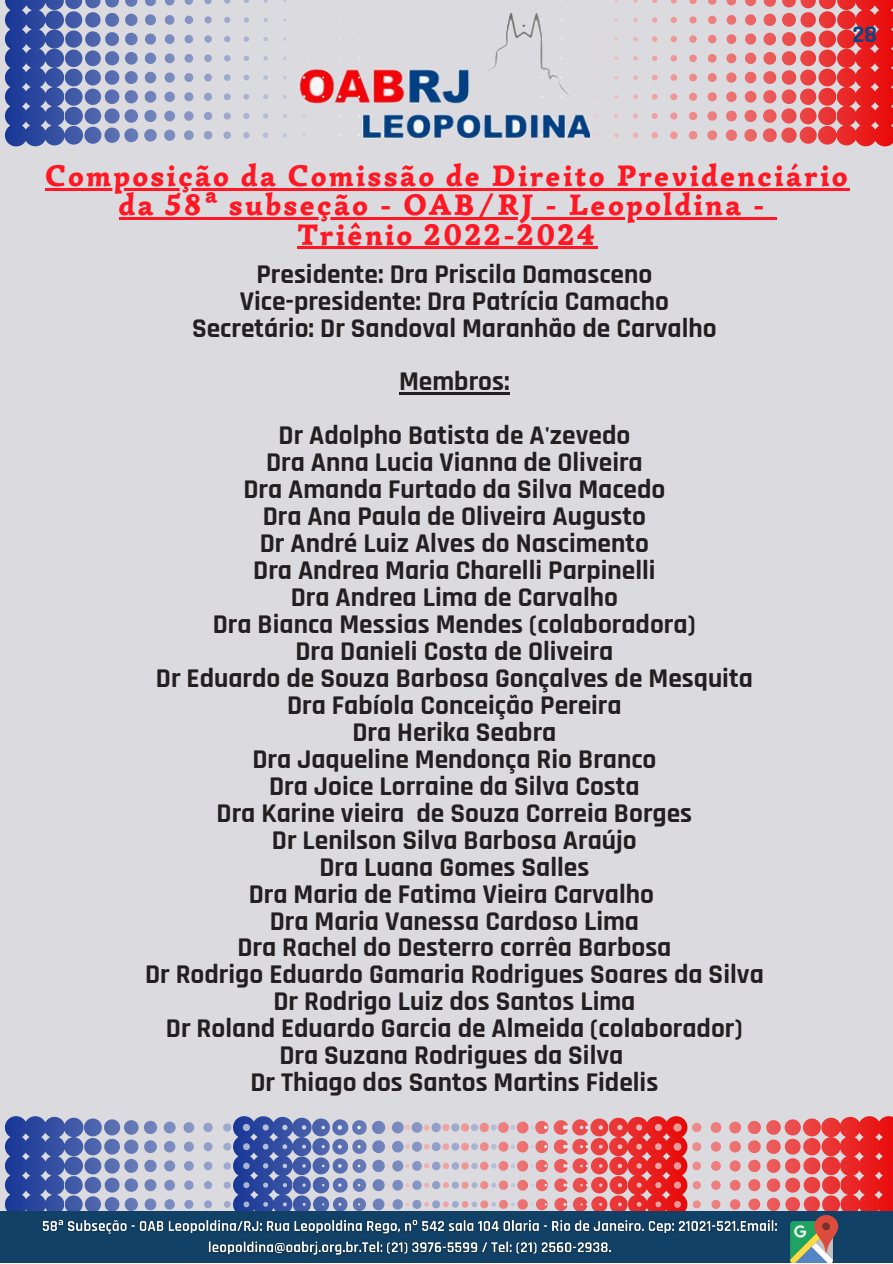
<style>
.page{position:relative;width:893px;height:1264px;background:#fff}
.page>*{position:absolute;margin:0;border:0;box-sizing:border-box;transform-origin:0 0}
.t1{font:900 30px/29.2px "Simonetta";letter-spacing:.09em;color:#ff1723;text-align:center}
.t2{font:700 27.3px/27px "Rajdhani";color:#231f20;text-align:center}
.t3{font:700 24px "Rajdhani";color:#104281}
</style>
<div class="page">
<div style="left:0;top:0;width:892px;height:1262px;background:#dbdbdf"></div>
<svg style="left:541px;top:0;width:351px;height:146px"></svg>
<img style="left:361px;top:3px;width:228px;height:143px">
<svg style="left:5px;top:0;width:356px;height:146px"></svg>
<svg style="left:361px;top:1120px;width:183px;height:91px"></svg>
<svg style="left:5px;top:1116px;width:356px;height:95px"></svg>
<svg style="left:544px;top:1116px;width:348px;height:95px"></svg>
<div style="left:0;top:1211px;width:892px;height:51px;background:#124167"></div>
<img style="left:42px;top:1219px;width:735px;height:37px">
<svg style="left:790px;top:1215px;width:48px;height:47px"></svg>
<hr style="left:45px;top:188px;width:805px;height:2px;background:#ff1723">
<hr style="left:119px;top:217px;width:648px;height:3px;background:#ff1723">
<svg style="left:767px;top:217px;width:9px;height:3px"></svg>
<hr style="left:297px;top:247px;width:301px;height:2px;background:#ff1723">
<hr style="left:399px;top:393px;width:110px;height:2px;background:#231f20">
<p class="t3" style="left:852px;top:20px;width:26px">28</p>
<p class="t1" style="left:45px;top:161px;width:803px">Composição da Comissão de Direito Previdenciário da 58ª subseção - OAB/RJ - Leopoldina -<br>Triênio 2022-2024</p>
<p class="t2" style="left:192px;top:261px;width:526px">Presidente: Dra Priscila Damasceno<br>Vice-presidente: Dra Patrícia Camacho<br>Secretário: Dr Sandoval Maranhão de Carvalho</p>
<p class="t2" style="left:278px;top:355px;width:353px;line-height:53.8px">Membros:<br>Dr Adolpho Batista de A'zevedo</p>
<p class="t2" style="left:145px;top:450px;width:620px">Dra Anna Lucia Vianna de Oliveira<br>Dra Amanda Furtado da Silva Macedo<br>Dra Ana Paula de Oliveira Augusto<br>Dr André Luiz Alves do Nascimento<br>Dra Andrea Maria Charelli Parpinelli<br>Dra Andrea Lima de Carvalho<br>Dra Bianca Messias Mendes (colaboradora)<br>Dra Danieli Costa de Oliveira<br>Dr Eduardo de Souza Barbosa Gonçalves de Mesquita Dra Fabíola Conceição Pereira<br>Dra Herika Seabra<br>Dra Jaqueline Mendonça Rio Branco<br>Dra Joice Lorraine da Silva Costa<br>Dra Karine vieira de Souza Correia Borges<br>Dr Lenilson Silva Barbosa Araújo<br>Dra Luana Gomes Salles<br>Dra Maria de Fatima Vieira Carvalho<br>Dra Maria Vanessa Cardoso Lima<br>Dra Rachel do Desterro corrêa Barbosa<br>Dr Rodrigo Eduardo Gamaria Rodrigues Soares da Silva Dr Rodrigo Luiz dos Santos Lima<br>Dr Roland Eduardo Garcia de Almeida (colaborador)<br>Dra Suzana Rodrigues da Silva<br>Dr Thiago dos Santos Martins Fidelis</p>
</div>
